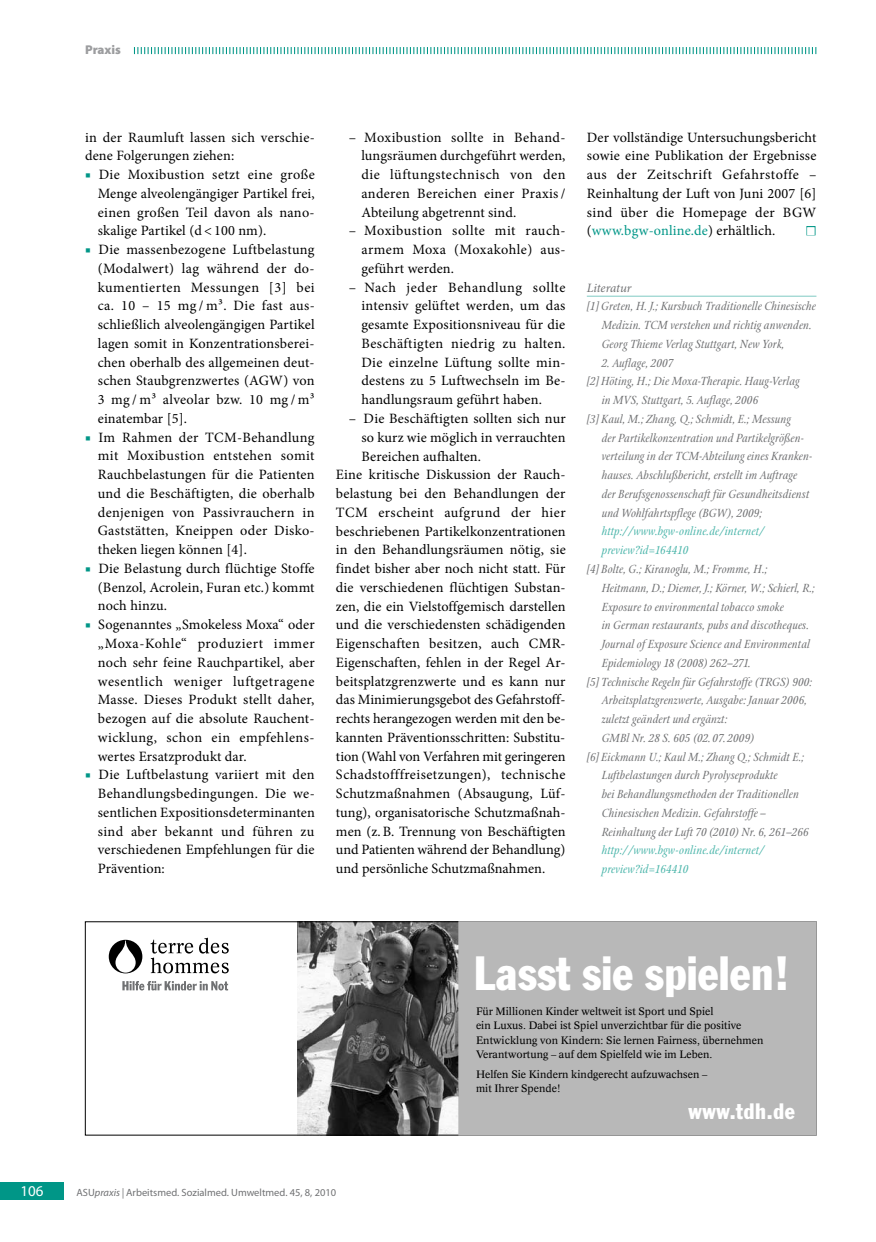
<style>
.page{position:relative;width:876px;height:1242px;background:#fff}
.page>*{position:absolute;margin:0;border:0;box-sizing:border-box;transform-origin:0 0}
.t1{font:condensed 47.25px "Franklin Gothic";letter-spacing:.005em;color:#fff;scale:.95 1}
.t2{font:condensed 21.9px "Franklin Gothic";letter-spacing:.025em;color:#fff}
.t3{font:15px "Myriad Pro";color:#fff}
.t4{font:14.25px/18.8px "Minion Pro";letter-spacing:.01em;color:#000;text-align:justify}
.t5{font:14.25px "Minion Pro";letter-spacing:.03em;color:#000}
.t6{font:italic 12.75px/18.8px "Stone Print";letter-spacing:.005em;color:#707173}
.t7{font:italic 12.75px/18.8px "Stone Print";letter-spacing:.005em;color:#4db6ab}
.t8{font:italic 12.75px "Minion Pro";letter-spacing:-.01em;color:#707173}
.t9{font:900 12.75px "Myriad Pro";color:#9c9d9f}
.t10{font:10.5px/14.2px "Concorde";color:#000}
.t11{font:10.5px "Myriad Pro";color:#707173}
.s1{color:#009687}
.s2{font-size:27px;color:#fff}
.s3{font-style:italic}
</style>
<div class="page">
<div style="left:0;top:1182px;width:64px;height:17px;background:#009687"></div>
<hr style="left:587px;top:296px;width:229px;height:1px;background:#80cbc3">
<svg style="left:134px;top:47px;width:682px;height:7px"></svg>
<div style="left:806px;top:226px;width:9px;height:9px;border:2px solid #009687"></div>
<img style="left:297px;top:923px;width:161px;height:210px">
<svg style="left:151px;top:937px;width:78px;height:36px"></svg>
<svg style="left:109px;top:939px;width:33px;height:34px"></svg>
<svg style="left:122px;top:981px;width:106px;height:9px"></svg>
<div style="left:459px;top:922px;width:357px;height:212px;background:#b8b8b8"></div>
<div style="left:458px;top:921px;width:358px;height:214px;border:1px solid #b8b8b8"></div>
<p class="t9" style="left:85px;top:42px;width:37px">Praxis</p>
<p class="t4" style="left:85px;top:128px;width:231px">in der Raumluft lassen sich verschie&shy;dene Folgerungen ziehen:</p>
<p class="t4" style="left:98px;top:165px;width:218px;text-align:left;text-indent:-13px"><span class="s1">■</span> Die Moxibustion setzt eine große Menge alveolengängiger Partikel frei, einen großen Teil davon als nano&shy;skalige Partikel (d &lt; 100 nm).</p>
<p class="t4" style="left:98px;top:240px;width:218px;text-indent:-13px"><span class="s1">■</span> Die massenbezogene Luftbelastung (Modalwert) lag während der do&shy;kumentierten Messungen [3] bei ca. 10 – 15 mg / m³. Die fast aus&shy;schließlich alveolengängigen Partikel lagen somit in Konzentrationsberei&shy;chen oberhalb des allgemeinen deut&shy;schen Staubgrenzwertes (AGW) von 3 mg / m³ alveolar bzw. 10 mg / m³ einatembar [5].</p>
<p class="t4" style="left:98px;top:428px;width:218px;text-indent:-13px"><span class="s1">■</span> Im Rahmen der TCM-Behandlung mit Moxibustion entstehen somit Rauchbelastungen für die Patienten und die Beschäftigten, die oberhalb denjenigen von Passivrauchern in Gaststätten, Kneippen oder Disko&shy;theken liegen können [4].</p>
<p class="t4" style="left:98px;top:559px;width:218px;text-indent:-13px"><span class="s1">■</span> Die Belastung durch flüchtige Stoffe (Benzol, Acrolein, Furan etc.) kommt noch hinzu.</p>
<p class="t4" style="left:98px;top:615px;width:218px;text-align:left;text-indent:-13px"><span class="s1">■</span> Sogenanntes „Smokeless Moxa“ oder „Moxa-Kohle“ produziert immer noch sehr feine Rauchpartikel, aber wesentlich weniger luftgetragene Masse. Dieses Produkt stellt daher, bezogen auf die absolute Rauchent&shy;wicklung, schon ein empfehlens&shy;wertes Ersatzprodukt dar.</p>
<p class="t4" style="left:98px;top:765px;width:218px;text-indent:-13px"><span class="s1">■</span> Die Luftbelastung variiert mit den Behandlungsbedingungen. Die we&shy;sentlichen Expositionsdeterminanten sind aber bekannt und führen zu verschiedenen Empfehlungen für die Prävention:</p>
<p class="t4" style="left:361px;top:128px;width:206px;text-indent:-13px">– Moxibustion sollte in Behand&shy;lungsräumen durchgeführt werden, die lüftungstechnisch von den anderen Bereichen einer Praxis/ Abteilung abgetrennt sind.</p>
<p class="t4" style="left:361px;top:221px;width:204px;text-indent:-13px">– Moxibustion sollte mit rauch&shy;armem Moxa (Moxakohle) aus&shy;geführt werden.</p>
<p class="t4" style="left:361px;top:278px;width:206px;text-indent:-13px">– Nach jeder Behandlung sollte intensiv gelüftet werden, um das gesamte Expositionsniveau für die Beschäftigten niedrig zu halten.<br>Die einzelne Lüftung sollte min&shy;destens zu 5 Luftwechseln im Be&shy;handlungsraum geführt haben.</p>
<p class="t4" style="left:349px;top:409px;width:218px">– Die Beschäftigten sollten sich nur</p>
<p class="t4" style="left:361px;top:428px;width:206px">so kurz wie möglich in verrauchten</p>
<p class="t4" style="left:361px;top:447px;width:121px">Bereichen aufhalten.</p>
<p class="t4" style="left:336px;top:465px;width:230px">Eine kritische Diskussion der Rauch-</p>
<p class="t4" style="left:336px;top:484px;width:231px">belastung bei den Behandlungen der</p>
<p class="t5" style="left:336px;top:503px;width:231px">TCM erscheint aufgrund der hier</p>
<p class="t4" style="left:336px;top:522px;width:231px">beschriebenen Partikelkonzentrationen</p>
<p class="t4" style="left:336px;top:540px;width:231px">in den Behandlungsräumen nötig, sie</p>
<p class="t4" style="left:336px;top:559px;width:231px">findet bisher aber noch nicht statt. Für</p>
<p class="t4" style="left:336px;top:578px;width:231px">die verschiedenen flüchtigen Substan-</p>
<p class="t4" style="left:336px;top:597px;width:231px">zen, die ein Vielstoffgemisch darstellen</p>
<p class="t4" style="left:336px;top:615px;width:231px">und die verschiedensten schädigenden</p>
<p class="t4" style="left:336px;top:634px;width:231px">Eigenschaften besitzen, auch CMR-</p>
<p class="t4" style="left:336px;top:653px;width:231px">Eigenschaften, fehlen in der Regel Ar-</p>
<p class="t4" style="left:336px;top:672px;width:231px">beitsplatzgrenzwerte und es kann nur</p>
<p class="t4" style="left:336px;top:690px;width:231px">das Minimierungsgebot des Gefahrstoff-</p>
<p class="t4" style="left:336px;top:709px;width:231px">rechts herangezogen werden mit den be-</p>
<p class="t4" style="left:336px;top:728px;width:231px">kannten Präventionsschritten: Substitu-</p>
<p class="t4" style="left:336px;top:747px;width:231px">tion (Wahl von Verfahren mit geringeren</p>
<p class="t5" style="left:336px;top:765px;width:231px">Schadstofffreisetzungen), technische</p>
<p class="t4" style="left:336px;top:784px;width:231px">Schutzmaßnahmen (Absaugung, Lüf-</p>
<p class="t4" style="left:336px;top:803px;width:231px">tung), organisatorische Schutzmaßnah-</p>
<p class="t4" style="left:336px;top:822px;width:231px">men (z.B. Trennung von Beschäftigten</p>
<p class="t4" style="left:336px;top:840px;width:231px">und Patienten während der Behandlung)</p>
<p class="t4" style="left:336px;top:859px;width:211px">und persönliche Schutzmaßnahmen.</p>
<p class="t4" style="left:587px;top:128px;width:231px">Der vollständige Untersuchungsbericht sowie eine Publikation der Ergebnisse aus der Zeitschrift Gefahrstoffe – Reinhaltung der Luft von Juni 2007 [6] sind über die Homepage der BGW (<span class="s1">www.bgw-online.de</span>) erhältlich. <span class="s2">■</span></p>
<p class="t8" style="left:587px;top:279px;width:46px">Literatur</p>
<p class="t6" style="left:602px;top:297px;width:216px;text-indent:-15px">[1] Greten, H. J.; Kursbuch Traditionelle Chinesische<br>Medizin. TCM verstehen und richtig anwenden.<br>Georg Thieme Verlag Stuttgart, New York,</p>
<p class="t6" style="left:602px;top:353px;width:73px">2. Auflage, 2007</p>
<p class="t6" style="left:587px;top:372px;width:214px">[2] Höting, H.; Die Moxa-Therapie. Haug-Verlag</p>
<p class="t6" style="left:602px;top:391px;width:158px">in MVS, Stuttgart, 5. Auflage, 2006</p>
<p class="t6" style="left:587px;top:409px;width:206px">[3] Kaul, M.; Zhang, Q.; Schmidt, E.; Messung</p>
<p class="t6" style="left:602px;top:428px;width:202px">der Partikelkonzentration und Partikelgrößen-</p>
<p class="t6" style="left:602px;top:447px;width:213px">verteilung in der TCM-Abteilung eines Kranken-</p>
<p class="t6" style="left:602px;top:466px;width:197px">hauses. Abschlußbericht, erstellt im Auftrage</p>
<p class="t6" style="left:602px;top:484px;width:209px">der Berufsgenossenschaft für Gesundheitsdienst</p>
<p class="t6" style="left:602px;top:503px;width:162px">und Wohlfahrtspflege (BGW), 2009;</p>
<p class="t7" style="left:602px;top:522px;width:164px">http://www.bgw-online.de/internet/ preview?id=164410</p>
<p class="t6" style="left:587px;top:559px;width:182px">[4] Bolte, G.; Kiranoglu, M.; Fromme, H.;</p>
<p class="t6" style="left:602px;top:578px;width:215px">Heitmann, D.; Diemer, J.; Körner, W.; Schierl, R.;</p>
<p class="t6" style="left:602px;top:597px;width:184px">Exposure to environmental tobacco smoke</p>
<p class="t6" style="left:602px;top:616px;width:209px">in German restaurants, pubs and discotheques.</p>
<p class="t6" style="left:602px;top:634px;width:210px">Journal of Exposure Science and Environmental</p>
<p class="t6" style="left:602px;top:653px;width:151px">Epidemiology 18 (2008) 262–271.</p>
<p class="t6" style="left:587px;top:672px;width:227px">[5] Technische Regeln für Gefahrstoffe (TRGS) 900:</p>
<p class="t6" style="left:602px;top:691px;width:207px">Arbeitsplatzgrenzwerte, Ausgabe: Januar 2006,</p>
<p class="t6" style="left:602px;top:709px;width:127px">zuletzt geändert und ergänzt:</p>
<p class="t6" style="left:602px;top:728px;width:154px">GMBl Nr. 28 S. 605 (02. 07. 2009)</p>
<p class="t6" style="left:587px;top:747px;width:219px">[6] Eickmann U.; Kaul M.; Zhang Q.; Schmidt E.;</p>
<p class="t6" style="left:602px;top:766px;width:177px">Luftbelastungen durch Pyrolyseprodukte</p>
<p class="t6" style="left:602px;top:784px;width:199px">bei Behandlungsmethoden der Traditionellen</p>
<p class="t6" style="left:602px;top:803px;width:166px">Chinesischen Medizin. Gefahrstoffe –</p>
<p class="t6" style="left:602px;top:822px;width:209px">Reinhaltung der Luft 70 (2010) Nr. 6, 261–266</p>
<p class="t7" style="left:602px;top:841px;width:164px">http://www.bgw-online.de/internet/ preview?id=164410</p>
<h1 class="t1" style="left:474px;top:944px;width:334px">Lasst sie spielen!</h1>
<p class="t10" style="left:476px;top:1004px;width:289px">Für Millionen Kinder weltweit ist Sport und Spiel<br>ein Luxus. Dabei ist Spiel unverzichtbar für die positive Entwicklung von Kindern: Sie lernen Fairness, übernehmen Verantwortung – auf dem Spielfeld wie im Leben.</p>
<p class="t10" style="left:476px;top:1067px;width:233px">Helfen Sie Kindern kindgerecht aufzuwachsen – mit Ihrer Spende!</p>
<h2 class="t2" style="left:688px;top:1097px;width:108px">www.tdh.de</h2>
<p class="t3" style="left:20px;top:1181px;width:25px">106</p>
<p class="t11" style="left:77px;top:1186px;width:261px">ASU<span class="s3">praxis |</span> Arbeitsmed. Sozialmed. Umweltmed. 45, 8, 2010</p>
</div>
